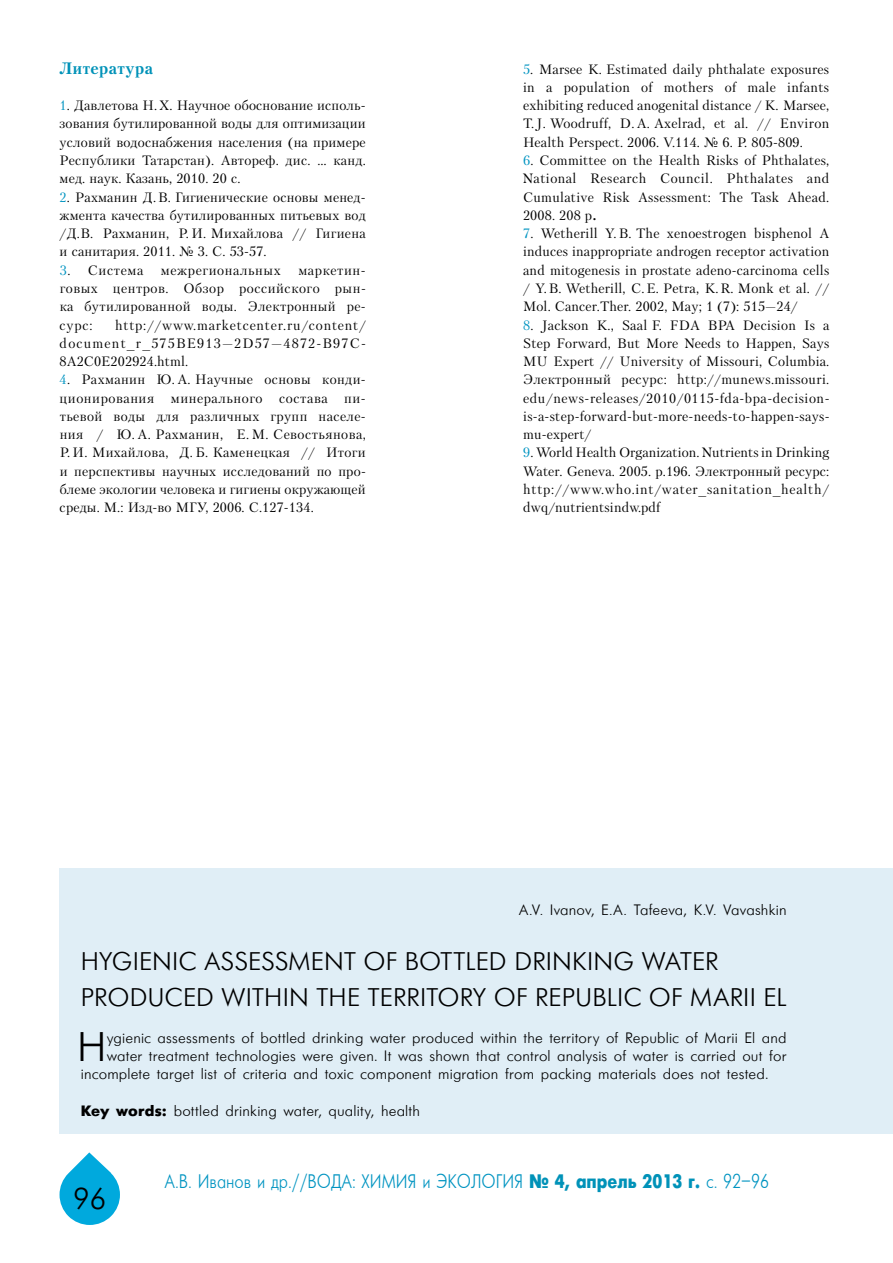
<style>
.page{position:relative;width:893px;height:1263px;background:#fff}
.page>*{position:absolute;margin:0;border:0;box-sizing:border-box;transform-origin:0 0}
.t1{font:41.1px "Futuris Cyrillic";color:#000}
.t2{font:30px "Futuris Cyrillic";color:#000}
.t3{font:25.5px "Futuris C";letter-spacing:.01em;color:#000}
.t4{font:19.5px "Futuris";color:#0094c1;scale:.84 1}
.t5{font:700 16.5px "Petersburg C";letter-spacing:.025em;color:#0092b8}
.t6{font:15px "Futuris Cyrillic";letter-spacing:.01em;color:#000}
.t7{font:15px "Futuris";letter-spacing:.01em;color:#000}
.t8{font:13.5px/18.3px "Petersburg C";letter-spacing:.02em;color:#000;text-align:justify}
.t9{font:13.5px "Petersburg C";letter-spacing:.045em;color:#000}
.s1{color:#0094c1}
.s2{font-style:italic}
.s3{font-weight:700}
.s4{font-weight:700;color:#0092b8}
</style>
<div class="page">
<svg style="left:60px;top:1152px;width:60px;height:73px"></svg>
<div style="left:60px;top:868px;width:833px;height:266px;background:#e0eef6"></div>
<p class="t5" style="left:60px;top:58px;width:95px">Литература</p>
<p class="t8" style="left:60px;top:96px;width:308px"><span class="s1">1</span><span class="s2">.</span> Давлетова Н.Х. Научное обоснование исполь&shy;зования бутилированной воды для оптимизации условий водоснабжения населения (на примере Республики Татарстан). Автореф. дис. … канд. мед. наук. Казань, 2010. 20 с.</p>
<p class="t8" style="left:60px;top:188px;width:308px"><span class="s1">2</span><span class="s2">.</span> Рахманин Д. В. Гигиенические основы менед&shy;жмента качества бутилированных питьевых вод /Д.В. Рахманин, Р. И. Михайлова // Гигиена и санитария. 2011. № 3. С. 53‑57.</p>
<p class="t9" style="left:60px;top:262px;width:85px"><span class="s1">3</span><span class="s2">.</span> Система</p>
<p class="t9" style="left:161px;top:262px;width:121px">межрегиональных</p>
<p class="t8" style="left:60px;top:261px;width:308px;text-indent:239px">маркетин&shy;говых центров. Обзор российского рын&shy;ка бутилированной воды. Электронный ре&shy;сурс:</p>
<p class="t8" style="left:60px;top:315px;width:308px;text-indent:55px">http://www.marketcenter.ru/content/ document_r_575BE913—2D57—4872-B97C-8A2C0E202924.html.</p>
<p class="t8" style="left:60px;top:370px;width:308px"><span class="s1">4</span><span class="s2">.</span> Рахманин Ю. А. Научные основы конди&shy;ционирования минерального состава пи&shy;тьевой воды для различных групп населе&shy;ния / Ю. А. Рахманин, Е. М. Севостьянова, Р. И. Михайлова, Д. Б. Каменецкая // Итоги и перспективы научных исследований по про&shy;блеме экологии человека и гигиены окружающей среды. М.: Изд-во МГУ, 2006. С.127‑134.</p>
<p class="t8" style="left:523px;top:60px;width:308px"><span class="s1">5</span><span class="s2">.</span> Marsee K. Estimated daily phthalate exposures in a population of mothers of male infants exhibiting reduced anogenital distance / K. Marsee, T. J. Woodruff, D. A. Axelrad, еt al. // Environ Health Perspect. 2006. V.114. № 6. Р. 805‑809.</p>
<p class="t8" style="left:523px;top:151px;width:308px"><span class="s1">6</span><span class="s2">.</span> Committee on the Health Risks of Phthalates, National Research Council. Phthalates and Cumulative Risk Assessment: The Task Ahead.<br>2008. 208 p<span class="s3">.</span></p>
<p class="t8" style="left:523px;top:224px;width:308px"><span class="s1">7</span><span class="s2">.</span> Wetherill Y. B. The xenoestrogen bisphenol A induces inappropriate androgen receptor activation and mitogenesis in prostate adeno-carcinoma cells / Y. B. Wetherill, C.E. Petra, K. R. Monk et al. // Mol. Cancer.Ther. 2002, May; 1 (7): 515—24/</p>
<p class="t8" style="left:523px;top:315px;width:308px"><span class="s1">8</span><span class="s2">.</span> Jackson K., Saal F. FDA BPA Decision Is a Step Forward, But More Needs to Happen, Says MU Expert // University of Missouri, Columbia.<br>Электронный ресурс: http://munews.missouri. edu/news-releases/2010/0115-fda-bpa-decision&shy;is-a-step-forward-but-more-needs-to-happen-says&shy;mu-expert/</p>
<p class="t8" style="left:523px;top:443px;width:308px"><span class="s1">9</span><span class="s2">.</span> World Health Organization. Nutrients in Drinking Water. Geneva. 2005. p.196. Электронный ресурс: http://www.who.int/water_sanitation_health/ dwq/nutrientsindw.pdf</p>
<p class="t7" style="left:519px;top:902px;width:269px">A.V. Ivanov, E.A. Tafeeva, K.V. Vavashkin</p>
<h3 class="t3" style="left:81px;top:948px;width:155px">HYGIEN IC ASSESS</h3>
<h3 class="t3" style="left:289px;top:948px;width:38px">MENT</h3>
<h3 class="t3" style="left:363px;top:948px;width:57px">OF BOTT</h3>
<h3 class="t3" style="left:466px;top:948px;width:229px">LED DRIN KING WATER</h3>
<h3 class="t3" style="left:81px;top:984px;width:18px">PRODUCED</h3>
<h3 class="t3" style="left:222px;top:984px;width:110px">WITHIN THE</h3>
<h3 class="t3" style="left:368px;top:984px;width:14px">TERR</h3>
<h3 class="t3" style="left:420px;top:984px;width:144px">ITORY OF REPUB</h3>
<h3 class="t3" style="left:607px;top:984px;width:181px">LIC OF MARII EL</h3>
<h1 class="t1" style="left:77px;top:1026px;width:31px">H</h1>
<p class="t6" style="left:107px;top:1030px;width:681px">ygienic assessments of bottled drinking water produced within the territory of Republic of Marii El and</p>
<p class="t6" style="left:107px;top:1048px;width:681px">water treatment technologies were given. It was shown that control analysis of water is carried out for</p>
<p class="t6" style="left:81px;top:1066px;width:689px">incomplete target list of criteria and toxic component migration from packing materials does not tested.</p>
<p class="t7" style="left:81px;top:1103px;width:341px"><span class="s3">Key words:</span> bottled drinking water, quality, health</p>
<h2 class="t2" style="left:73px;top:1183px;width:34px">96</h2>
<h3 class="t4" style="left:164px;top:1171px;width:721px">А.В. Иванов и др.//ВОДА: ХИМИЯ и ЭКОЛОГИЯ <span class="s4">¹ 4, апрель 2013 г</span><span class="s3">.</span> c. 92–96</h3>
</div>
